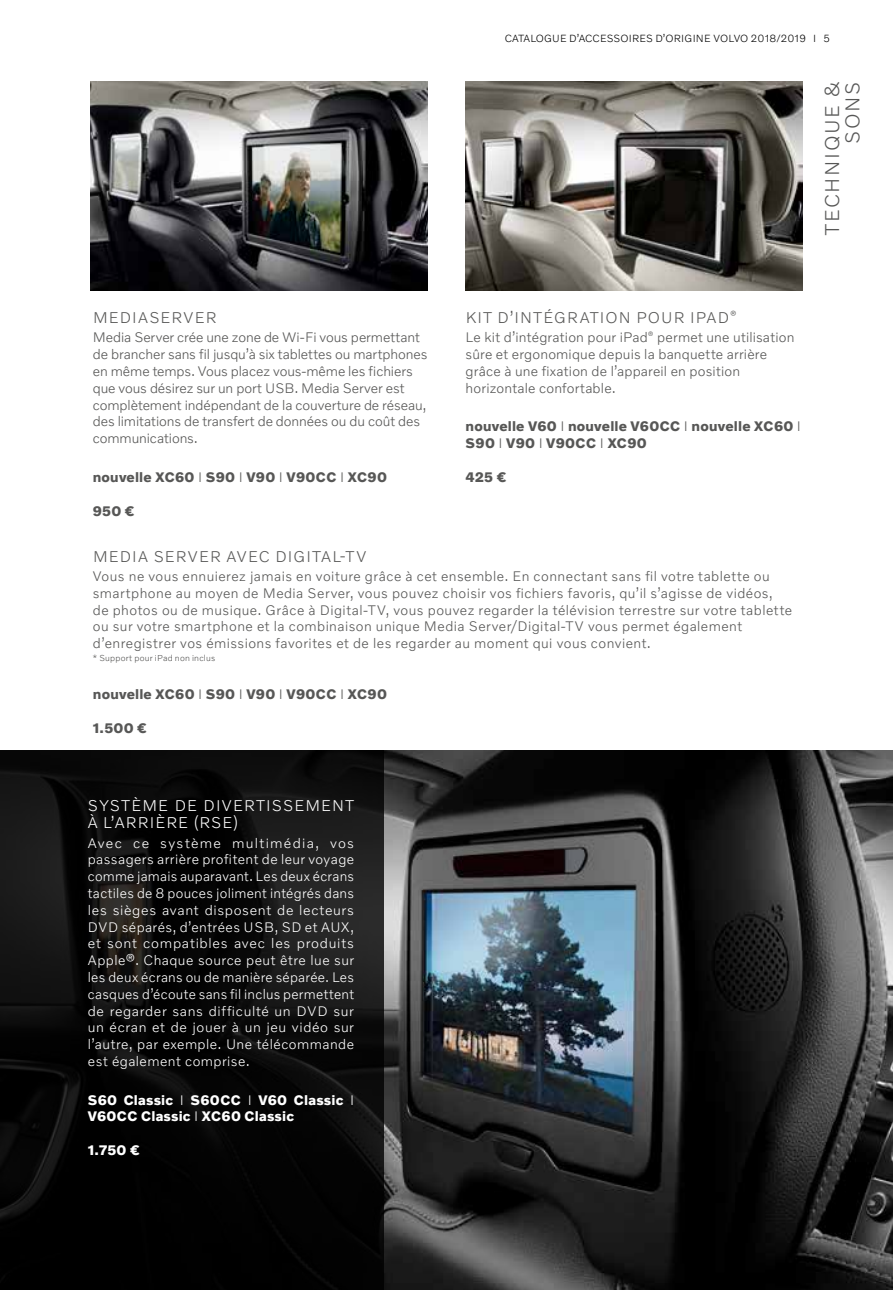
<style>
.page{position:relative;width:893px;height:1290px;background:#fff}
.page>*{position:absolute;margin:0;border:0;box-sizing:border-box;transform-origin:0 0}
.t1{font:300 20.12px/20.1px "Volvo Novum";letter-spacing:.08em;color:#575756;text-align:right}
.t2{font:300 15.75px "Volvo Novum";letter-spacing:.07em;color:#575756}
.t3{font:300 15.75px/17.5px "Volvo Novum";letter-spacing:.07em;color:#fff}
.t4{font:300 14px/16.8px "Volvo Novum";letter-spacing:.025em;color:#575756}
.t5{font:300 14px/16.8px "Volvo Novum";letter-spacing:.035em;color:#fff;text-align:justify}
.t6{font:300 14px/16.8px "Volvo Novum";letter-spacing:-.005em;color:#575756}
.t7{font:700 14px/16.8px "Volvo Novum";letter-spacing:.015em;color:#575756}
.t8{font:700 14px/16.8px "Volvo Novum";letter-spacing:.015em;color:#fff}
.t9{font:300 10.5px "Volvo Novum";letter-spacing:.02em;color:#000}
.t10{font:300 8.75px "Volvo Novum";letter-spacing:.02em;color:#575756}
.s1{font-weight:300}
</style>
<div class="page">
<img style="left:383px;top:751px;width:510px;height:539px">
<svg style="left:0;top:751px;width:383px;height:539px;background:#0b0b0a"></svg>
<img style="left:466px;top:82px;width:337px;height:209px">
<img style="left:90px;top:82px;width:337px;height:209px">
<p class="t9" style="left:505px;top:32px;width:327px">CATALOGUE D’ACCESSOIRES D’ORIGINE VOLVO 2018/2019 I 5</p>
<h1 class="t1" style="left:821px;top:235px;width:154px;rotate:-90deg">TECHNIQUE &amp;<br>SONS</h1>
<p class="t2" style="left:93px;top:308px;width:125px">MEDIASERVER</p>
<p class="t6" style="left:93px;top:329px;width:336px">Media Server crée une zone de Wi-Fi vous permettant de brancher sans fil jusqu’à six tablettes ou martphones en même temps. Vous placez vous-même les fichiers que vous désirez sur un port USB. Media Server est complètement indépendant de la couverture de réseau, des limitations de transfert de données ou du coût des communications.</p>
<p class="t7" style="left:93px;top:468px;width:296px">nouvelle XC60 <span class="s1">I</span> S90 <span class="s1">I</span> V90 <span class="s1">I</span> V90CC <span class="s1">I</span> XC90</p>
<p class="t7" style="left:93px;top:502px;width:44px">950 €</p>
<p class="t2" style="left:466px;top:308px;width:272px">KIT D’INTÉGRATION POUR IPAD<sup>®</sup></p>
<p class="t4" style="left:466px;top:329px;width:330px">Le kit d’intégration pour iPad<sup>®</sup> permet une utilisation sûre et ergonomique depuis la banquette arrière grâce à une fixation de l’appareil en position horizontale confortable.</p>
<p class="t7" style="left:466px;top:417px;width:337px">nouvelle V60 <span class="s1">I</span> nouvelle V60CC <span class="s1">I</span> nouvelle XC60 <span class="s1">I<br></span>S90 <span class="s1">I</span> V90 <span class="s1">I</span> V90CC <span class="s1">I</span> XC90</p>
<p class="t7" style="left:466px;top:468px;width:43px">425 €</p>
<p class="t2" style="left:93px;top:546px;width:275px">MEDIA SERVER AVEC DIGITAL-TV</p>
<p class="t4" style="left:93px;top:567px;width:701px">Vous ne vous ennuierez jamais en voiture grâce à cet ensemble. En connectant sans fil votre tablette ou smartphone au moyen de Media Server, vous pouvez choisir vos fichiers favoris, qu’il s’agisse de vidéos,<br>de photos ou de musique. Grâce à Digital-TV, vous pouvez regarder la télévision terrestre sur votre tablette ou sur votre smartphone et la combinaison unique Media Server/Digital-TV vous permet également d’enregistrer vos émissions favorites et de les regarder au moment qui vous convient.</p>
<p class="t10" style="left:93px;top:652px;width:124px">* Support pour iPad non inclus</p>
<p class="t7" style="left:93px;top:685px;width:296px">nouvelle XC60 <span class="s1">I</span> S90 <span class="s1">I</span> V90 <span class="s1">I</span> V90CC <span class="s1">I</span> XC90</p>
<p class="t7" style="left:93px;top:719px;width:56px">1.500 €</p>
<p class="t3" style="left:88px;top:796px;width:268px">SYSTÈME DE DIVERTISSEMENT<br>À L’ARRIÈRE (RSE)</p>
<p class="t5" style="left:88px;top:834px;width:268px">Avec ce système multimédia, vos passagers arrière profitent de leur voyage comme jamais auparavant. Les deux écrans tactiles de 8 pouces joliment intégrés dans les sièges avant disposent de lecteurs DVD séparés, d’entrées USB, SD et AUX, et sont compatibles avec les produits Apple®. Chaque source peut être lue sur les deux écrans ou de manière séparée. Les casques d’écoute sans fil inclus permettent de regarder sans difficulté un DVD sur un écran et de jouer à un jeu vidéo sur l’autre, par exemple. Une télécommande est également comprise.</p>
<p class="t8" style="left:88px;top:1091px;width:268px">S60 Classic <span class="s1">I</span> S60CC <span class="s1">I</span> V60 Classic <span class="s1">I<br></span>V60CC Classic <span class="s1">I</span> XC60 Classic</p>
<p class="t8" style="left:88px;top:1141px;width:54px">1.750 €</p>
</div>
